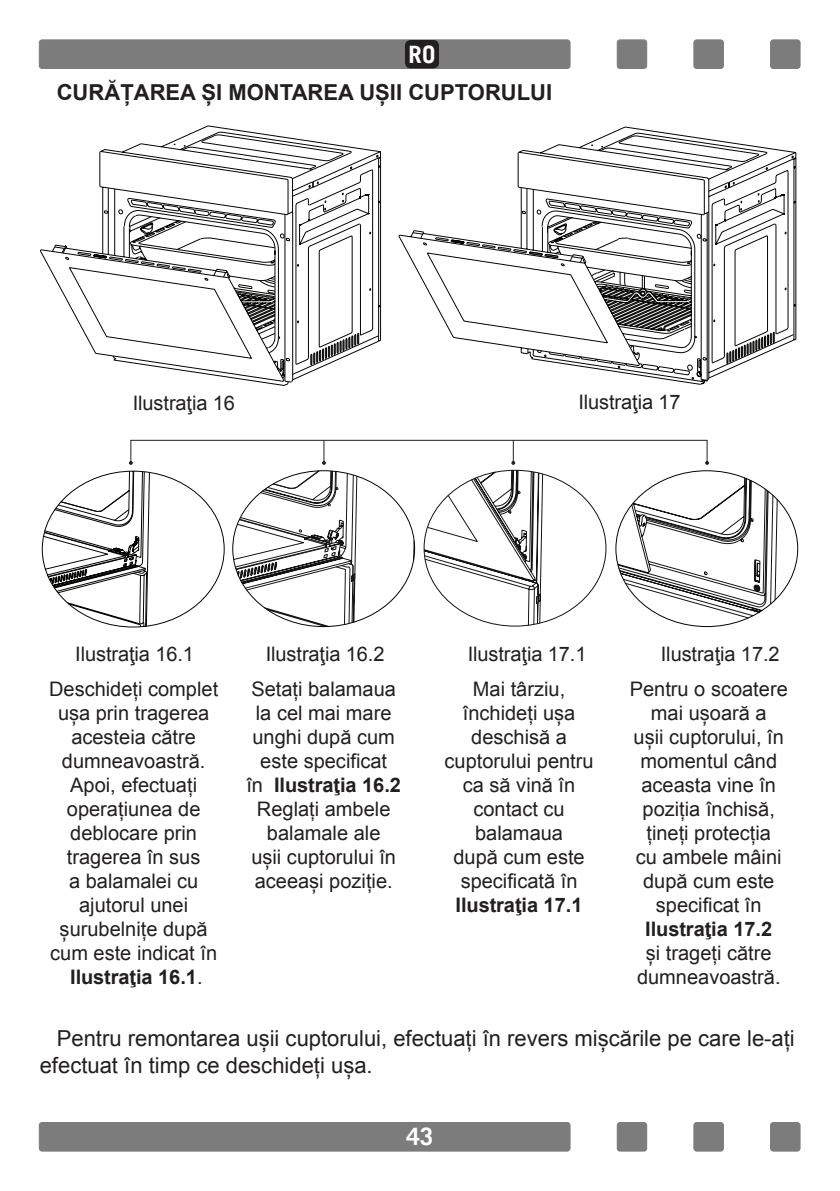
<style>
.page{position:relative;width:840px;height:1191px;background:#fff}
.page>*{position:absolute;margin:0;border:0;box-sizing:border-box;transform-origin:0 0}
.t1{font:700 24px "Trade Gothic";color:#fff}
.t2{font:22px/26.4px "Arial";color:#231f20}
.t3{font:700 22px "Arial";color:#231f20}
.t4{font:20px/24px "Arial";color:#231f20;text-align:center}
.t5{font:700 20px "Arial";letter-spacing:-.005em;color:#231f20}
.s1{font-weight:700}
</style>
<div class="page">
<div style="left:39px;top:40px;width:530px;height:28px;background:#7d7c7c;border-radius:3px"></div>
<div style="left:39px;top:40px;width:531px;height:29px;border:1px solid #7d7c7c;border-radius:3px"></div>
<div style="left:770px;top:40px;width:29px;height:28px;background:#7d7c7c;border-radius:3px"></div>
<div style="left:769px;top:40px;width:30px;height:29px;border:1px solid #7d7c7c;border-radius:3px"></div>
<div style="left:617px;top:40px;width:29px;height:28px;background:#7d7c7c;border-radius:3px"></div>
<div style="left:616px;top:40px;width:30px;height:29px;border:1px solid #7d7c7c;border-radius:3px"></div>
<div style="left:693px;top:40px;width:30px;height:28px;background:#7d7c7c;border-radius:3px"></div>
<div style="left:693px;top:40px;width:30px;height:29px;border:1px solid #7d7c7c;border-radius:3px"></div>
<div style="left:39px;top:1122px;width:530px;height:29px;background:#7d7c7c;border-radius:3px"></div>
<div style="left:39px;top:1122px;width:531px;height:29px;border:1px solid #7d7c7c;border-radius:3px"></div>
<div style="left:770px;top:1122px;width:29px;height:29px;background:#7d7c7c;border-radius:3px"></div>
<div style="left:769px;top:1122px;width:30px;height:29px;border:1px solid #7d7c7c;border-radius:3px"></div>
<div style="left:617px;top:1122px;width:29px;height:29px;background:#7d7c7c;border-radius:3px"></div>
<div style="left:616px;top:1122px;width:30px;height:29px;border:1px solid #7d7c7c;border-radius:3px"></div>
<div style="left:693px;top:1122px;width:30px;height:29px;background:#7d7c7c;border-radius:3px"></div>
<div style="left:693px;top:1122px;width:30px;height:29px;border:1px solid #7d7c7c;border-radius:3px"></div>
<svg style="left:132px;top:125px;width:249px;height:257px"></svg>
<svg style="left:132px;top:378px;width:160px;height:8px"></svg>
<svg style="left:54px;top:147px;width:325px;height:231px"></svg>
<svg style="left:550px;top:126px;width:246px;height:215px"></svg>
<svg style="left:517px;top:148px;width:276px;height:233px"></svg>
<svg style="left:398px;top:187px;width:309px;height:75px"></svg>
<svg style="left:412px;top:188px;width:295px;height:193px"></svg>
<svg style="left:42px;top:470px;width:183px;height:157px"></svg>
<hr style="left:130px;top:440px;width:577px;height:1px;background:#231f20">
<svg style="left:129px;top:440px;width:3px;height:24px"></svg>
<svg style="left:322px;top:440px;width:3px;height:24px"></svg>
<svg style="left:705px;top:440px;width:3px;height:24px"></svg>
<svg style="left:233px;top:470px;width:181px;height:157px"></svg>
<svg style="left:617px;top:477px;width:160px;height:141px"></svg>
<svg style="left:423px;top:440px;width:183px;height:186px"></svg>
<div style="left:405px;top:40px;width:34px;height:28px;background:#231f20;border-radius:6px"></div>
<p class="t1" style="left:408px;top:40px;width:28px">RO</p>
<p class="t3" style="left:57px;top:77px;width:497px">CURĂȚAREA ȘI MONTAREA UȘII CUPTORULUI</p>
<p class="t4" style="left:133px;top:391px;width:104px">Ilustraţia 16</p>
<p class="t4" style="left:578px;top:390px;width:104px">Ilustraţia 17</p>
<p class="t4" style="left:75px;top:641px;width:120px">Ilustraţia 16.1</p>
<p class="t4" style="left:265px;top:641px;width:120px">Ilustraţia 16.2</p>
<p class="t4" style="left:467px;top:641px;width:120px">Ilustraţia 17.1</p>
<p class="t4" style="left:660px;top:642px;width:120px">Ilustraţia 17.2</p>
<p class="t4" style="left:49px;top:677px;width:170px">Deschideți complet ușa prin tragerea acesteia către dumneavoastră.<br>Apoi, efectuați operațiunea de deblocare prin tragerea în sus<br>a balamalei cu ajutorul unei șurubelnițe după cum este indicat în<br><span class="s1">Ilustraţia 16.1</span>.</p>
<p class="t4" style="left:246px;top:677px;width:156px">Setați balamaua la cel mai mare unghi după cum este specificat<br>în <span class="s1">Ilustraţia 16.2<br></span>Reglați ambele balamale ale<br>ușii cuptorului în aceeași poziție.</p>
<p class="t4" style="left:444px;top:677px;width:150px">Mai târziu, închideți ușa deschisă a cuptorului pentru ca să vină în contact cu balamaua<br>după cum este specificată în</p>
<p class="t5" style="left:455px;top:891px;width:128px">Ilustraţia 17.1</p>
<p class="t4" style="left:629px;top:677px;width:159px">Pentru o scoatere mai ușoară a<br>ușii cuptorului, în momentul când aceasta vine în poziția închisă, țineți protecția<br>cu ambele mâini după cum este specificat în</p>
<p class="t5" style="left:645px;top:915px;width:128px">Ilustraţia 17.2</p>
<p class="t4" style="left:636px;top:941px;width:145px">și trageți către dumneavoastră.</p>
<p class="t2" style="left:40px;top:1025px;width:756px;text-indent:17px">Pentru remontarea ușii cuptorului, efectuați în revers mișcările pe care le-ați efectuat în timp ce deschideți ușa.</p>
<p class="t1" style="left:406px;top:1122px;width:28px">43</p>
</div>
